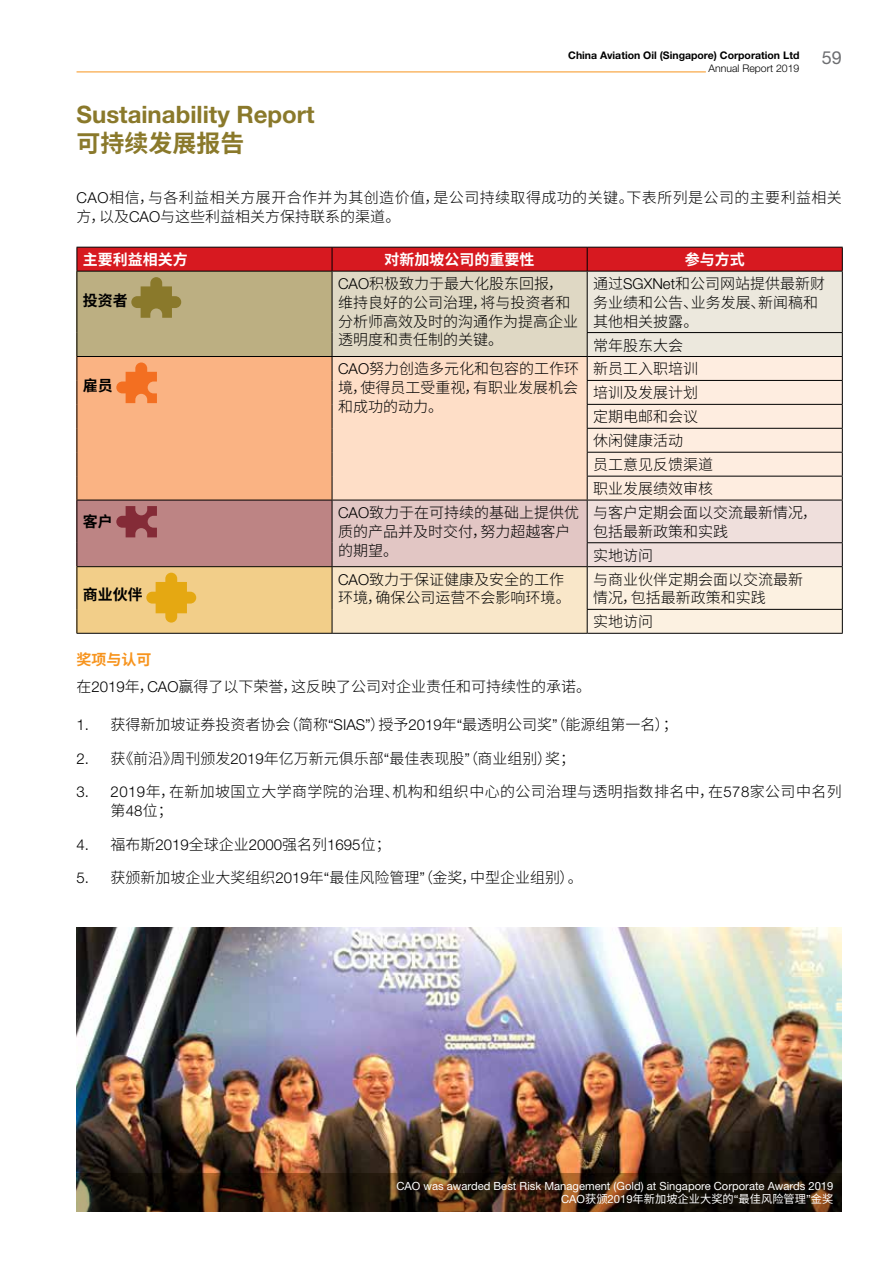
<style>
.page{position:relative;width:893px;height:1263px;background:#fff}
.page>*{position:absolute;margin:0;border:0;box-sizing:border-box;transform-origin:0 0}
.t1{font:700 24px "Helvetica Neue LT Std";color:#8a792b}
.t2{font:700 24px "Source Han Sans CN";color:#8a792b}
.t3{font:18px "Helvetica Neue LT Std";color:#6d6e71}
.t4{font:300 15px/18.8px "Source Han Sans CN";color:#000}
.t5{font:300 15px/18.8px "Source Han Sans CN";letter-spacing:.03em;color:#000}
.t6{font:300 15px/18.8px "Source Han Sans CN";letter-spacing:.025em;color:#000}
.t7{font:300 15px "Helvetica Neue LT Std";color:#000}
.t8{font:700 15px "Source Han Sans CN";color:#fff}
.t9{font:700 15px "Source Han Sans CN";color:#000}
.t10{font:11.25px "Helvetica Neue LT Std";color:#fff}
.t11{font:11.25px "Source Han Sans CN";color:#fff}
.t12{font:700 10.5px "Helvetica Neue LT Std";color:#000}
.t13{font:300 10.5px "Helvetica Neue LT Std";color:#000}
.s1{font-family:"Helvetica Neue LT Std"}
.s2{font-weight:700;color:#f7941e}
.s3{font-family:"Source Han Sans CN"}
</style>
<div class="page">
<img style="left:77px;top:927px;width:765px;height:246px">
<hr style="left:77px;top:633px;width:255px;height:1px;background:#000">
<hr style="left:332px;top:633px;width:255px;height:1px;background:#000">
<hr style="left:587px;top:633px;width:256px;height:1px;background:#000">
<svg style="left:77px;top:247px;width:766px;height:386px;background:#e5bfa9"></svg>
<svg style="left:77px;top:1173px;width:765px;height:39px;background:#311e0f"></svg>
<hr style="left:77px;top:72px;width:629px;height:1px;background:#f7941e">
<h1 class="t1" style="left:77px;top:100px;width:240px">Sustainability Report</h1>
<h1 class="t2" style="left:77px;top:130px;width:170px">可持续发展报告</h1>
<p class="t12" style="left:568px;top:48px;width:233px">China Aviation Oil (Singapore) Corporation Ltd</p>
<p class="t13" style="left:709px;top:62px;width:92px">Annual Report 2019</p>
<p class="t3" style="left:822px;top:47px;width:22px">59</p>
<p class="t5" style="left:77px;top:189px;width:767px"><span class="s1">CAO</span>相信，与各利益相关方展开合作并为其创造价值，是公司持续取得成功的关键。下表所列是公司的主要利益相关方，以及<span class="s1">CAO</span>与这些利益相关方保持联系的渠道。</p>
<p class="t8" style="left:83px;top:251px;width:107px">主要利益相关方</p>
<p class="t8" style="left:385px;top:251px;width:151px">对新加坡公司的重要性</p>
<p class="t8" style="left:685px;top:251px;width:61px">参与方式</p>
<p class="t9" style="left:83px;top:292px;width:47px">投资者</p>
<p class="t4" style="left:338px;top:274px;width:242px"><span class="s1">CAO</span>积极致力于最大化股东回报，维持良好的公司治理，将与投资者和分析师高效及时的沟通作为提高企业透明度和责任制的关键。</p>
<p class="t4" style="left:593px;top:274px;width:233px">通过<span class="s1">SGXNet</span>和公司网站提供最新财务业绩和公告、业务发展、新闻稿和其他相关披露。</p>
<p class="t4" style="left:593px;top:336px;width:91px">常年股东大会</p>
<p class="t9" style="left:83px;top:377px;width:31px">雇员</p>
<p class="t4" style="left:338px;top:360px;width:243px;text-align:justify"><span class="s1">CAO</span>努力创造多元化和包容的工作环境，使得员工受重视，有职业发展机会和成功的动力。</p>
<p class="t4" style="left:593px;top:357px;width:121px;line-height:24px">新员工入职培训培训及发展计划定期电邮和会议休闲健康活动<br>员工意见反馈渠道职业发展绩效审核</p>
<p class="t9" style="left:83px;top:513px;width:31px">客户</p>
<p class="t4" style="left:338px;top:503px;width:243px"><span class="s1">CAO</span>致力于在可持续的基础上提供优质的产品并及时交付，努力超越客户的期望。</p>
<p class="t4" style="left:593px;top:503px;width:226px">与客户定期会面以交流最新情况，包括最新政策和实践</p>
<p class="t4" style="left:593px;top:546px;width:61px">实地访问</p>
<p class="t4" style="left:338px;top:570px;width:234px"><span class="s1">CAO</span>致力于保证健康及安全的工作环境，确保公司运营不会影响环境。</p>
<p class="t4" style="left:593px;top:570px;width:211px">与商业伙伴定期会面以交流最新情况，包括最新政策和实践</p>
<p class="t4" style="left:593px;top:613px;width:61px">实地访问</p>
<p class="t4" style="left:77px;top:646px;width:516px;line-height:27.3px"><span class="s2">奖项与认可<br></span>在<span class="s1">2019</span>年，<span class="s1">CAO</span>赢得了以下荣誉，这反映了公司对企业责任和可持续性的承诺。</p>
<p class="t4" style="left:77px;top:715px;width:603px"><span class="s1">1.</span> 获得新加坡证券投资者协会（简称<span class="s1">“SIAS”</span>）授予<span class="s1">2019</span>年<span class="s1">“</span>最透明公司奖（能源组第一名）；</p>
<p class="t9" style="left:83px;top:586px;width:61px">商业伙伴</p>
<p class="t7" style="left:552px;top:715px;width:7px">”</p>
<p class="t4" style="left:77px;top:749px;width:500px"><span class="s1">2.</span> 获《前沿》周刊颁发<span class="s1">2019</span>年亿万新元俱乐部<span class="s1">“</span>最佳表现股（商业组别）奖；</p>
<p class="t7" style="left:464px;top:749px;width:7px">”</p>
<p class="t6" style="left:111px;top:783px;width:733px;text-indent:-34px"><span class="s1">3. 2019</span>年，在新加坡国立大学商学院的治理、机构和组织中心的公司治理与透明指数排名中，在<span class="s1">578</span>家公司中名列第<span class="s1">48</span>位；</p>
<p class="t7" style="left:77px;top:835px;width:316px">4. <span class="s3">福布斯</span>2019<span class="s3">全球企业</span>2000<span class="s3">强名列</span>1695<span class="s3">位；</span></p>
<p class="t4" style="left:77px;top:869px;width:508px"><span class="s1">5.</span> 获颁新加坡企业大奖组织<span class="s1">2019</span>年<span class="s1">“</span>最佳风险管理（金奖，中型企业组别）。</p>
<p class="t7" style="left:419px;top:869px;width:7px">”</p>
<p class="t10" style="left:396px;top:1179px;width:438px">CAO was awarded Best Risk Management (Gold) at Singapore Corporate Awards 2019</p>
<p class="t11" style="left:561px;top:1193px;width:274px"><span class="s1">CAO</span>获颁<span class="s1">2019</span>年新加坡企业大奖的<span class="s1">“</span>最佳风险管理<span class="s1">”</span>金奖</p>
</div>
